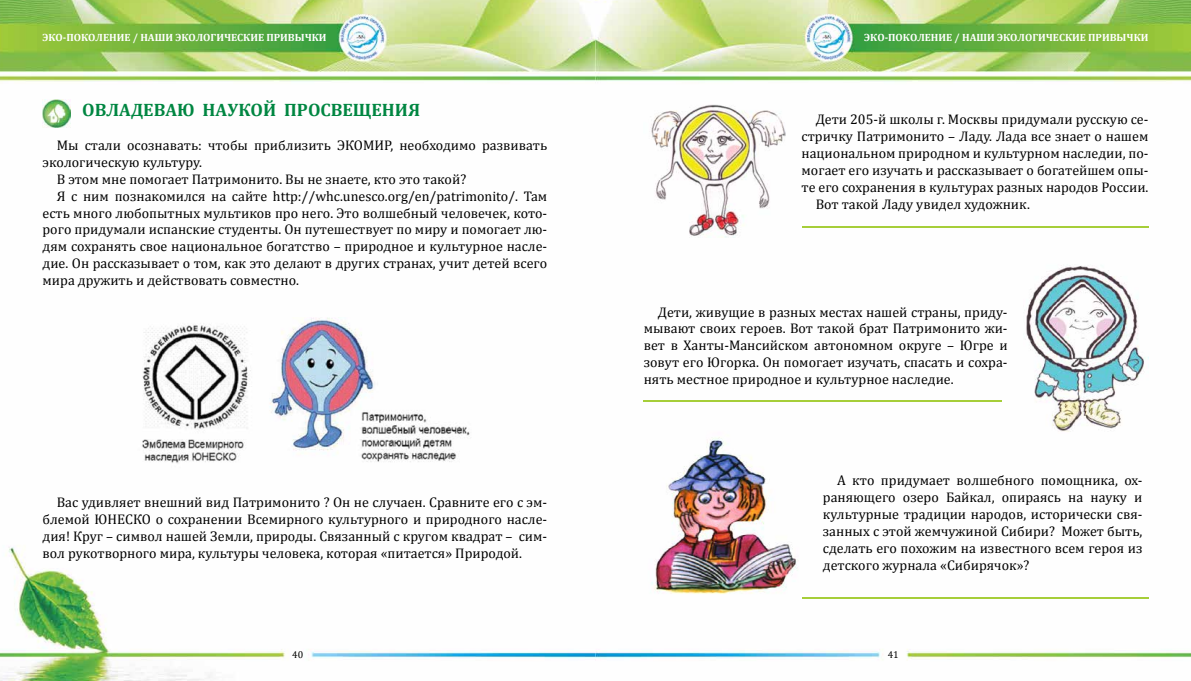
<style>
.page{position:relative;width:1191px;height:681px;background:#fff}
.page>*{position:absolute;margin:0;border:0;box-sizing:border-box;transform-origin:0 0}
.t1{font:700 18px "Cambria";color:#008641}
.t2{font:14px/16.8px "Cambria";color:#000;text-align:justify}
.t3{font:700 10.5px "Cambria";color:#fff}
.t4{font:10px "Cambria";color:#000}
</style>
<div class="page">
<img style="left:0;top:0;width:1191px;height:680px">
<img style="left:131px;top:317px;width:340px;height:152px">
<img style="left:43px;top:99px;width:28px;height:29px">
<img style="left:643px;top:99px;width:142px;height:138px">
<img style="left:1023px;top:253px;width:125px;height:180px">
<img style="left:637px;top:420px;width:175px;height:195px">
<hr style="left:643px;top:400px;width:359px;height:1px;background:#a6ce39">
<hr style="left:801px;top:226px;width:347px;height:2px;background:#a6ce39">
<hr style="left:801px;top:597px;width:347px;height:1px;background:#a6ce39">
<p class="t3" style="left:43px;top:31px;width:286px">ЭКО-ПОКОЛЕНИЕ / НАШИ ЭКОЛОГИЧЕСКИЕ ПРИВЫЧКИ</p>
<p class="t3" style="left:864px;top:31px;width:286px">ЭКО-ПОКОЛЕНИЕ / НАШИ ЭКОЛОГИЧЕСКИЕ ПРИВЫЧКИ</p>
<p class="t1" style="left:82px;top:99px;width:339px">ОВЛАДЕВАЮ НАУКОЙ ПРОСВЕЩЕНИЯ</p>
<p class="t2" style="left:57px;top:137px;width:492px">Мы стали осознавать: чтобы приблизить ЭКОМИР, необходимо развивать</p>
<p class="t2" style="left:43px;top:154px;width:161px">экологическую культуру.</p>
<p class="t2" style="left:57px;top:170px;width:411px">В этом мне помогает Патримонито. Вы не знаете, кто это такой?</p>
<p class="t2" style="left:57px;top:187px;width:492px">Я с ним познакомился на сайте http://whc.unesco.org/en/patrimonito/. Там</p>
<p class="t2" style="left:43px;top:204px;width:506px">есть много любопытных мультиков про него. Это волшебный человечек, кото-</p>
<p class="t2" style="left:43px;top:221px;width:506px">рого придумали испанские студенты. Он путешествует по миру и помогает лю-</p>
<p class="t2" style="left:43px;top:238px;width:506px">дям сохранять свое национальное богатство – природное и культурное насле-</p>
<p class="t2" style="left:43px;top:254px;width:506px">дие. Он рассказывает о том, как это делают в других странах, учит детей всего</p>
<p class="t2" style="left:43px;top:271px;width:258px">мира дружить и действовать совместно.</p>
<p class="t2" style="left:43px;top:494px;width:506px;text-indent:14px">Вас удивляет внешний вид Патримонито ? Он не случаен. Сравните его с эм&shy;блемой ЮНЕСКО о сохранении Всемирного культурного и природного насле&shy;дия! Круг – символ нашей Земли, природы. Связанный с кругом квадрат – сим&shy;вол рукотворного мира, культуры человека, которая «питается» Природой.</p>
<p class="t2" style="left:815px;top:111px;width:334px">Дети 205-й школы г. Москвы придумали русскую се-</p>
<p class="t2" style="left:801px;top:128px;width:348px">стричку Патримонито – Ладу. Лада все знает о нашем</p>
<p class="t2" style="left:801px;top:145px;width:348px">национальном природном и культурном наследии, по-</p>
<p class="t2" style="left:801px;top:161px;width:348px">могает его изучать и рассказывает о богатейшем опы-</p>
<p class="t2" style="left:801px;top:178px;width:348px">те его сохранения в культурах разных народов России.</p>
<p class="t2" style="left:815px;top:195px;width:216px">Вот такой Ладу увидел художник.</p>
<p class="t2" style="left:643px;top:303px;width:365px;text-indent:14px">Дети, живущие в разных местах нашей страны, приду&shy;мывают своих героев. Вот такой брат Патримонито жи&shy;вет в Ханты-Мансийском автономном округе – Югре и зовут его Югорка. Он помогает изучать, спасать и сохра&shy;нять местное природное и культурное наследие.</p>
<p class="t2" style="left:823px;top:472px;width:321px;text-indent:14px">А кто придумает волшебного помощника, ох&shy;раняющего озеро Байкал, опираясь на науку и культурные традиции народов, исторически свя&shy;занных с этой жемчужиной Сибири? Может быть, сделать его похожим на известного всем героя из детского журнала «Сибирячок»?</p>
<p class="t4" style="left:292px;top:648px;width:13px">40</p>
<p class="t4" style="left:887px;top:648px;width:13px">41</p>
</div>
